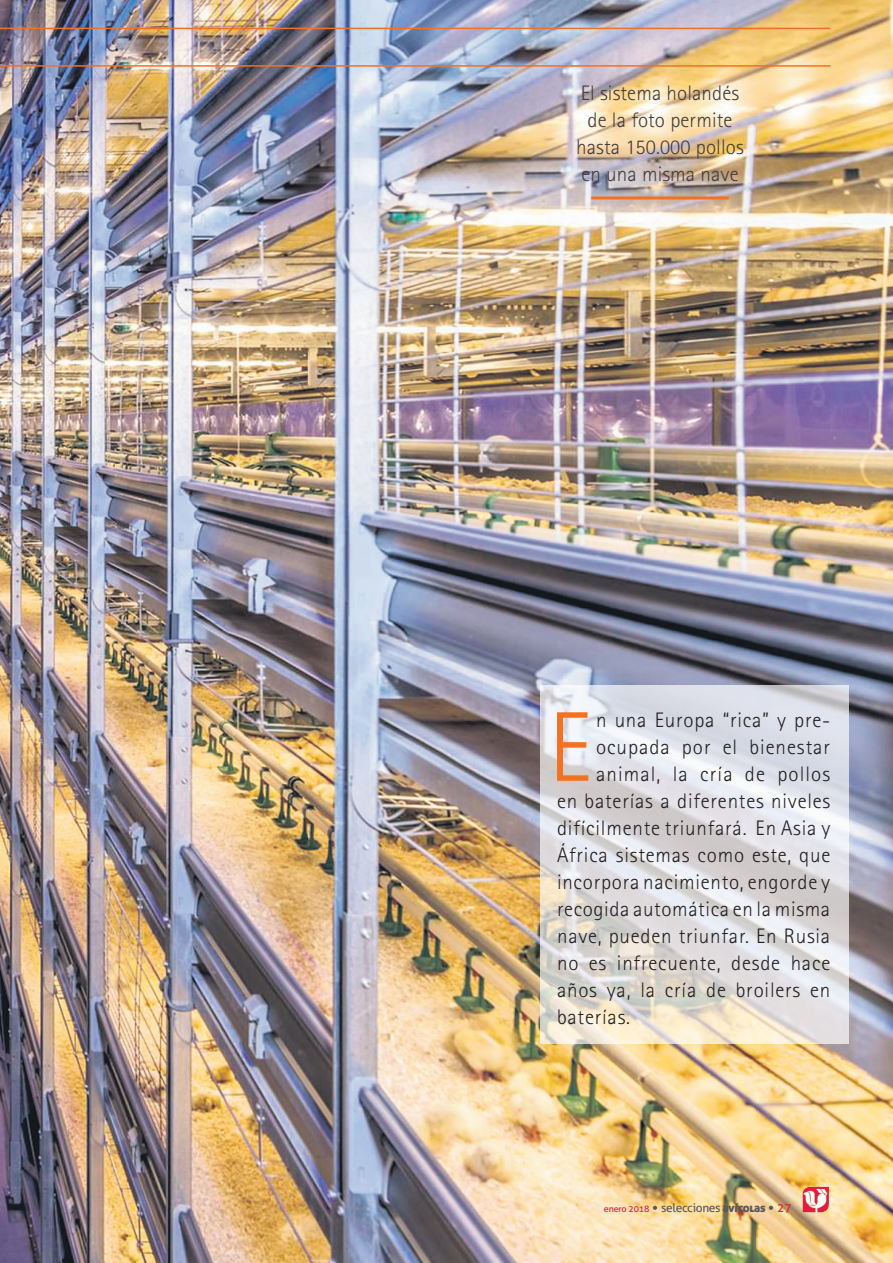
<style>
.page{position:relative;width:893px;height:1263px;background:#fff}
.page>*{position:absolute;margin:0;border:0;box-sizing:border-box;transform-origin:0 0}
.texto_ok{font:300 99.3px "Rotis Sans Serif Std";color:#f37121}
.texto_ok-2{font:300 21px "Rotis Sans Serif Std";letter-spacing:.035em;color:#231f20}
.texto_ok-3{font:300 21px/27px "Rotis Sans Serif Std";letter-spacing:.005em;color:#413c40;text-align:center}
.t1{font:12px "Aller";letter-spacing:-.03em;color:#57585a}
.s1{font-size:9px;color:#e41c3b}
.s2{font-family:"Frutiger";font-stretch:condensed}
.s3{font-family:"Aller Display"}
.s4{color:#e41c3b}
</style>
<div class="page">
<img style="left:0;top:0;width:893px;height:1263px">
<hr style="left:0;top:65px;width:830px;height:2px;background:#f37121">
<img style="left:802px;top:1186px;width:27px;height:26px">
<svg style="left:540px;top:686px;width:308px;height:358px"></svg>
<hr style="left:591px;top:196px;width:138px;height:3px;background:#f37121">
<hr style="left:0;top:28px;width:830px;height:1px;background:#f37121">
<p class="texto_ok-3" style="left:576px;top:80px;width:169px">El sistema holandés de la foto permite hasta 150.000 pollos en una misma nave</p>
<p class="texto_ok" style="left:548px;top:690px;width:46px">E</p>
<p class="texto_ok-2" style="left:596px;top:708px;width:236px">n una Europa “rica” y pre-</p>
<p class="texto_ok-2" style="left:596px;top:735px;width:236px">ocupada por el bienestar</p>
<p class="texto_ok-2" style="left:596px;top:762px;width:236px">animal, la cría de pollos</p>
<p class="texto_ok-2" style="left:557px;top:789px;width:275px">en baterías a diferentes niveles</p>
<p class="texto_ok-2" style="left:557px;top:816px;width:275px">difícilmente triunfará. En Asia y</p>
<p class="texto_ok-2" style="left:557px;top:843px;width:275px">África sistemas como este, que</p>
<p class="texto_ok-2" style="left:557px;top:870px;width:275px">incorpora nacimiento, engorde y</p>
<p class="texto_ok-2" style="left:557px;top:897px;width:275px">recogida automática en la misma</p>
<p class="texto_ok-2" style="left:557px;top:924px;width:275px">nave, pueden triunfar. En Rusia</p>
<p class="texto_ok-2" style="left:557px;top:951px;width:275px">no es infrecuente, desde hace</p>
<p class="texto_ok-2" style="left:557px;top:978px;width:275px">años ya, la cría de broilers en</p>
<p class="texto_ok-2" style="left:557px;top:1005px;width:75px">baterías.</p>
<p class="t1" style="left:604px;top:1200px;width:189px"><span class="s1">enero 2018</span> <span class="s2">•</span> selecciones <span class="s3">avícolas</span> <span class="s2">•</span> <span class="s4">27</span></p>
</div>
